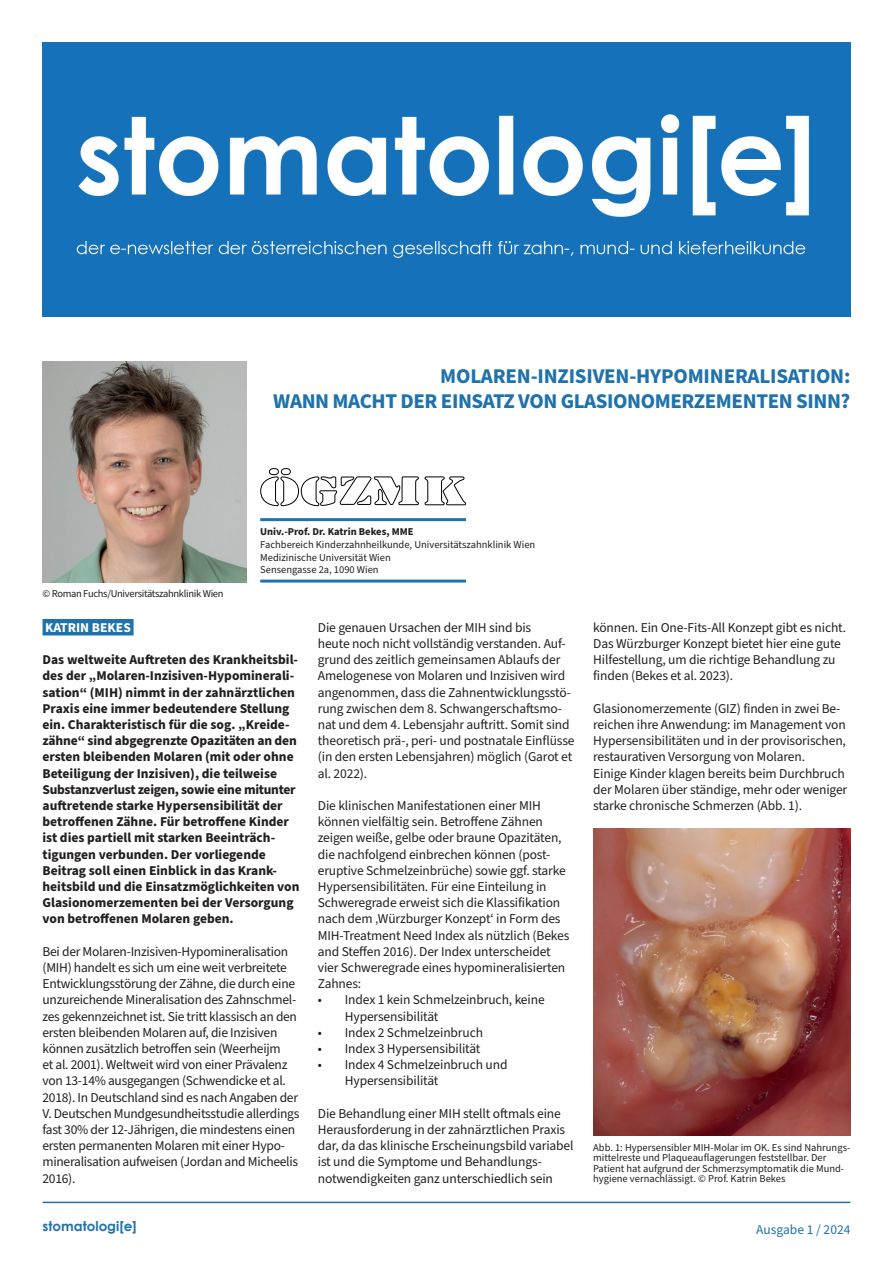
<style>
.page{position:relative;width:893px;height:1263px;background:#fff}
.page>*{position:absolute;margin:0;border:0;box-sizing:border-box;transform-origin:0 0}
.t1{font:700 21px/25.2px "Source Sans Pro";letter-spacing:-.02em;color:#2072ac;text-align:right}
.t2{font:13.5px/16.2px "Source Sans Pro";letter-spacing:-.01em;color:#231f20}
.t3{font:700 13.5px/16.2px "Source Sans Pro";color:#231f20}
.t4{font:700 13.5px "Century Gothic";color:#2072ac}
.t5{font:13.5px "Source Sans Pro";color:#2072ac}
.t6{font:700 13.5px "Source Sans Pro";color:#fff}
.t7{font:10.5px/10.5px "Source Sans Pro";color:#231f20}
.t8{font:10.5px "Source Sans Pro";letter-spacing:-.03em;color:#231f20}
.t9{font:700 10.5px "Source Sans Pro";color:#231f20}
</style>
<div class="page">
<img style="left:43px;top:43px;width:807px;height:274px">
<div style="left:43px;top:619px;width:91px;height:16px;background:#2072ac"></div>
<img style="left:43px;top:361px;width:204px;height:222px">
<hr style="left:43px;top:1201px;width:807px;height:2px;background:#2072ac">
<hr style="left:260px;top:518px;width:206px;height:3px;background:#2072ac">
<hr style="left:260px;top:580px;width:206px;height:3px;background:#2072ac">
<svg style="left:260px;top:468px;width:206px;height:38px"></svg>
<img style="left:593px;top:829px;width:257px;height:306px">
<h1 class="t1" style="left:273px;top:364px;width:579px">MOLAREN-INZISIVEN-HYPOMINERALISATION:<br>WANN MACHT DER EINSATZ VON GLASIONOMERZEMENTEN SINN?</h1>
<p class="t8" style="left:43px;top:587px;width:183px">© Roman Fuchs/Universitätszahnklinik Wien</p>
<p class="t9" style="left:260px;top:525px;width:155px">Univ.-Prof. Dr. Katrin Bekes, MME</p>
<p class="t7" style="left:260px;top:538px;width:277px;line-height:12.6px">Fachbereich Kinderzahnheilkunde, Universitätszahnklinik Wien<br>Medizinische Universität Wien<br>Sensengasse 2a, 1090 Wien</p>
<p class="t6" style="left:45px;top:618px;width:87px">KATRIN BEKES</p>
<p class="t3" style="left:43px;top:652px;width:259px">Das weltweite Auftreten des Krankheitsbil&shy;des der „Molaren-Inzisiven-Hypominerali&shy;sation“ (MIH) nimmt in der zahnärztlichen Praxis eine immer bedeutendere Stellung ein. Charakteristisch für die sog. „Kreide&shy;zähne“ sind abgegrenzte Opazitäten an den ersten bleibenden Molaren (mit oder ohne Beteiligung der Inzisiven), die teilweise Substanzverlust zeigen, sowie eine mitunter auftretende starke Hypersensibilität der betroffenen Zähne. Für betroffene Kinder ist dies partiell mit starken Beeinträch&shy;tigungen verbunden. Der vorliegende Beitrag soll einen Einblick in das Krank&shy;heitsbild und die Einsatzmöglichkeiten von Glasionomerzementen bei der Versorgung von betroffenen Molaren geben.</p>
<p class="t2" style="left:43px;top:943px;width:258px">Bei der Molaren-Inzisiven-Hypomineralisation (MIH) handelt es sich um eine weit verbreitete Entwicklungsstörung der Zähne, die durch eine unzureichende Mineralisation des Zahnschmel&shy;zes gekennzeichnet ist. Sie tritt klassisch an den ersten bleibenden Molaren auf, die Inzisiven können zusätzlich betroffen sein (Weerheijm<br>et al. 2001). Weltweit wird von einer Prävalenz von 13-14% ausgegangen (Schwendicke et al.<br>2018). In Deutschland sind es nach Angaben der V. Deutschen Mundgesundheitsstudie allerdings fast 30% der 12-Jährigen, die mindestens einen ersten permanenten Molaren mit einer Hypo&shy;mineralisation aufweisen (Jordan and Micheelis 2016).</p>
<p class="t2" style="left:318px;top:619px;width:258px">Die genauen Ursachen der MIH sind bis<br>heute noch nicht vollständig verstanden. Auf&shy;grund des zeitlich gemeinsamen Ablaufs der Amelogenese von Molaren und Inzisiven wird angenommen, dass die Zahnentwicklungsstö&shy;rung zwischen dem 8. Schwangerschaftsmo&shy;nat und dem 4. Lebensjahr auftritt. Somit sind theoretisch prä-, peri- und postnatale Einflüsse (in den ersten Lebensjahren) möglich (Garot et al. 2022).</p>
<p class="t2" style="left:318px;top:798px;width:253px">Die klinischen Manifestationen einer MIH können vielfältig sein. Betroffene Zähnen zeigen weiße, gelbe oder braune Opazitäten, die nachfolgend einbrechen können (post&shy;eruptive Schmelzeinbrüche) sowie ggf. starke Hypersensibilitäten. Für eine Einteilung in Schweregrade erweist sich die Klassifikation nach dem ‚Würzburger Konzept‘ in Form des MIH-Treatment Need Index als nützlich (Bekes and Steffen 2016). Der Index unterscheidet vier Schweregrade eines hypomineralisierten Zahnes:</p>
<p class="t2" style="left:345px;top:992px;width:201px;text-indent:-27px">• Index 1 kein Schmelzeinbruch, keine<br>Hypersensibilität</p>
<p class="t2" style="left:318px;top:1024px;width:167px">• Index 2 Schmelzeinbruch</p>
<p class="t2" style="left:318px;top:1041px;width:164px">• Index 3 Hypersensibilität</p>
<p class="t2" style="left:345px;top:1057px;width:164px;text-indent:-27px">• Index 4 Schmelzeinbruch und<br>Hypersensibilität</p>
<p class="t2" style="left:318px;top:1105px;width:257px">Die Behandlung einer MIH stellt oftmals eine Herausforderung in der zahnärztlichen Praxis dar, da das klinische Erscheinungsbild variabel ist und die Symptome und Behandlungs&shy;notwendigkeiten ganz unterschiedlich sein</p>
<p class="t2" style="left:593px;top:619px;width:255px">können. Ein One-Fits-All Konzept gibt es nicht.<br>Das Würzburger Konzept bietet hier eine gute Hilfestellung, um die richtige Behandlung zu finden (Bekes et al. 2023).</p>
<p class="t2" style="left:593px;top:700px;width:256px">Glasionomerzemente (GIZ) finden in zwei Be&shy;reichen ihre Anwendung: im Management von Hypersensibilitäten und in der provisorischen, restaurativen Versorgung von Molaren.<br>Einige Kinder klagen bereits beim Durchbruch der Molaren über ständige, mehr oder weniger starke chronische Schmerzen (Abb. 1).</p>
<p class="t7" style="left:593px;top:1142px;width:259px">Abb. 1: Hypersensibler MIH-Molar im OK. Es sind Nahrungs&shy;mittelreste und Plaqueauflagerungen feststellbar. Der Patient hat aufgrund der Schmerzsymptomatik die Mund&shy;hygiene vernachlässigt. © Prof. Katrin Bekes</p>
<p class="t4" style="left:43px;top:1217px;width:96px">stomatologi[e]</p>
<p class="t5" style="left:756px;top:1221px;width:96px">Ausgabe 1 / 2024</p>
</div>
